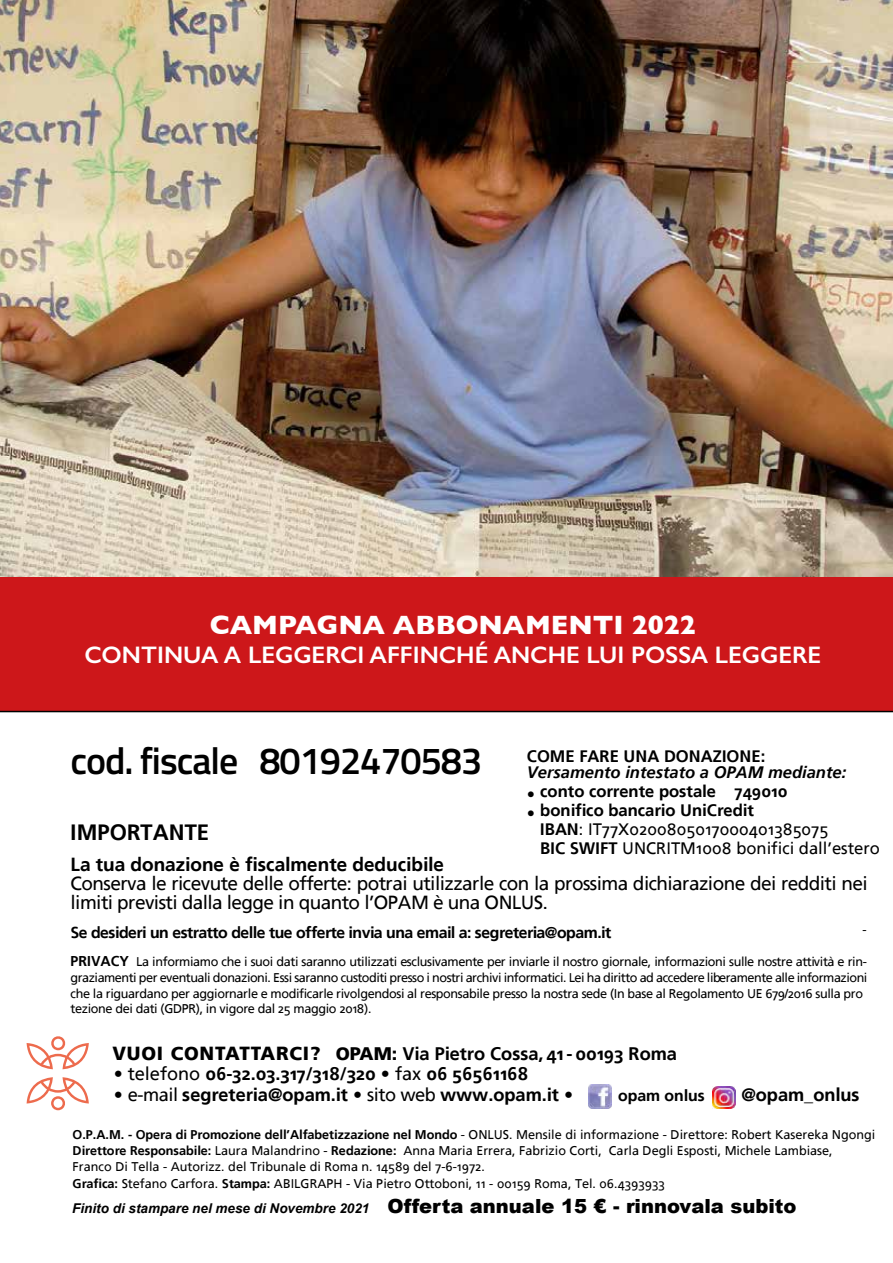
<style>
.page{position:relative;width:893px;height:1263px;background:#fff}
.page>*{position:absolute;margin:0;border:0;box-sizing:border-box;transform-origin:0 0}
.t1{font:600 37.8px "Titillium Web";letter-spacing:-.025em;color:#000}
.t2{font:700 27px "Gill Sans";color:#fff}
.t3{font:600 24px "Gill Sans";color:#fff}
.t4{font:700 22.05px "Frutiger Linotype";color:#000}
.t5{font:18.9px/18.9px "Frutiger Linotype";letter-spacing:-.03em;color:#000}
.t6{font:700 18.9px "Frutiger Linotype";color:#000}
.t7{font:700 18.15px "Frutiger Linotype";color:#000}
.t8{font:16.5px/18.9px "Frutiger Linotype";color:#000}
.t9{font:700 16.5px "Frutiger Linotype";color:#000}
.t10{font:italic 700 16.5px "Frutiger Linotype";color:#000}
.t11{font:700 15.75px "Frutiger Linotype";letter-spacing:-.03em;color:#000}
.t12{font:700 15.75px "Frutiger Linotype";color:#000}
.t13{font:italic 700 13.95px "Frutiger Linotype";color:#000}
.t14{font:italic 700 13.5px "Arial";color:#000}
.t15{font:12.6px/15.8px "Frutiger Linotype";letter-spacing:-.03em;color:#000}
.t16{font:12.6px/16.4px "Frutiger Linotype";color:#000}
.s1{font-weight:400}
.s2{font-weight:700}
.s3{font-weight:700;font-size:14.25px}
.s4{font-family:"Frutiger LT";font-weight:900;font-size:18.9px}
.s5{font-family:"Frutiger LT";font-weight:900}
.s6{font-style:normal}
.s7{font-family:"Frutiger LT";font-weight:900;font-style:normal;font-size:18.9px}
.s8{font-weight:900;font-style:normal;font-size:19.5px}
</style>
<div class="page">
<div style="left:0;top:576px;width:893px;height:136px;background:#cd171a"></div>
<img style="left:588px;top:1084px;width:24px;height:24px">
<svg style="left:27px;top:1036px;width:62px;height:33px"></svg>
<svg style="left:27px;top:1077px;width:62px;height:33px"></svg>
<img style="left:712px;top:1086px;width:23px;height:23px">
<img style="left:0;top:0;width:893px;height:576px">
<h2 class="t2" style="left:210px;top:603px;width:488px">CAMPAGNA ABBONAMENTI 2022</h2>
<h3 class="t3" style="left:84px;top:640px;width:738px">CONTINUA A LEGGERCI AFFINCHÉ ANCHE LUI POSSA LEGGERE</h3>
<h1 class="t1" style="left:70px;top:732px;width:413px">cod. fiscale 80192470583</h1>
<h3 class="t9" style="left:527px;top:746px;width:240px">COME FARE UNA DONAZIONE:</h3>
<h3 class="t10" style="left:527px;top:762px;width:321px">Versamento intestato a OPAM mediante:</h3>
<h3 class="t9" style="left:527px;top:781px;width:262px"><span class="s1">•</span> conto corrente postale 749010</h3>
<h3 class="t8" style="left:540px;top:801px;width:341px;text-indent:-13px">• <span class="s2">bonifico bancario UniCredit<br>IBAN</span>: IT77X0200805017000401385075<br><span class="s2">BIC SWIFT</span> UNCRITM1008 bonifici dall’estero</h3>
<h3 class="t4" style="left:71px;top:819px;width:140px">IMPORTANTE</h3>
<h3 class="t6" style="left:71px;top:853px;width:375px">La tua donazione è fiscalmente deducibile</h3>
<h3 class="t5" style="left:71px;top:874px;width:799px">Conserva le ricevute delle offerte: potrai utilizzarle con la prossima dichiarazione dei redditi nei limiti previsti dalla legge in quanto l’OPAM è una ONLUS.</h3>
<p class="t11" style="left:71px;top:922px;width:542px">Se desideri un estratto delle tue offerte invia una email a: segreteria@opam.it</p>
<p class="t15" style="left:71px;top:954px;width:798px"><span class="s3">PRIVACY</span> La informiamo che i suoi dati saranno utilizzati esclusivamente per inviarle il nostro giornale, informazioni sulle nostre attività e rin-</p>
<p class="t15" style="left:863px;top:922px;width:6px">-</p>
<p class="t15" style="left:71px;top:969px;width:798px">graziamenti per eventuali donazioni. Essi saranno custoditi presso i nostri archivi informatici. Lei ha diritto ad accedere liberamente alle informazioni che la riguardano per aggiornarle e modificarle rivolgendosi al responsabile presso la nostra sede (In base al Regolamento UE 679/2016 sulla pro tezione dei dati (GDPR), in vigore dal 25 maggio 2018).</p>
<h3 class="t7" style="left:113px;top:1043px;width:566px"><span class="s4">VUOI CONTATTARCI?</span> <span class="s5">OPAM:</span> Via Pietro Cossa, 41 - 00193 Roma</h3>
<h3 class="t7" style="left:114px;top:1063px;width:416px">• <span class="s1">telefono</span> 06-32.03.317/318/320 • <span class="s1">fax</span> 06 56561168</h3>
<h3 class="t7" style="left:114px;top:1083px;width:461px">• <span class="s1">e-mail</span> segreteria@opam.it • <span class="s1">sito web</span> www.opam.it •</h3>
<p class="t12" style="left:618px;top:1086px;width:88px">opam onlus</p>
<h3 class="t7" style="left:741px;top:1083px;width:120px">@opam_onlus</h3>
<p class="t16" style="left:73px;top:1126px;width:804px"><span class="s2">O.P.A.M. - Opera di Promozione dell’Alfabetizzazione nel Mondo</span> - ONLUS. Mensile di informazione - Direttore: Robert Kasereka Ngongi <span class="s2">Direttore Responsabile:</span> Laura Malandrino - <span class="s2">Redazione:</span> Anna Maria Errera, Fabrizio Corti, Carla Degli Esposti, Michele Lambiase,<br>Franco Di Tella - Autorizz. del Tribunale di Roma n. 14589 del 7-6-1972.<br><span class="s2">Grafica:</span> Stefano Carfora. <span class="s2">Stampa:</span> ABILGRAPH - Via Pietro Ottoboni, 11 - 00159 Roma, Tel. 06.4393933</p>
<p class="t13" style="left:96px;top:1199px;width:7px">t</p>
<p class="t13" style="left:178px;top:1199px;width:395px">re nel mese di Ottobre 2021 <span class="s6">•</span> <span class="s7">Offerta annuale 15</span></p>
<p class="t14" style="left:72px;top:1200px;width:726px">Finito di stampare nel mese di Novembre 2021 <span class="s8">Offerta annuale 15 € - rinnovala subito</span></p>
</div>
